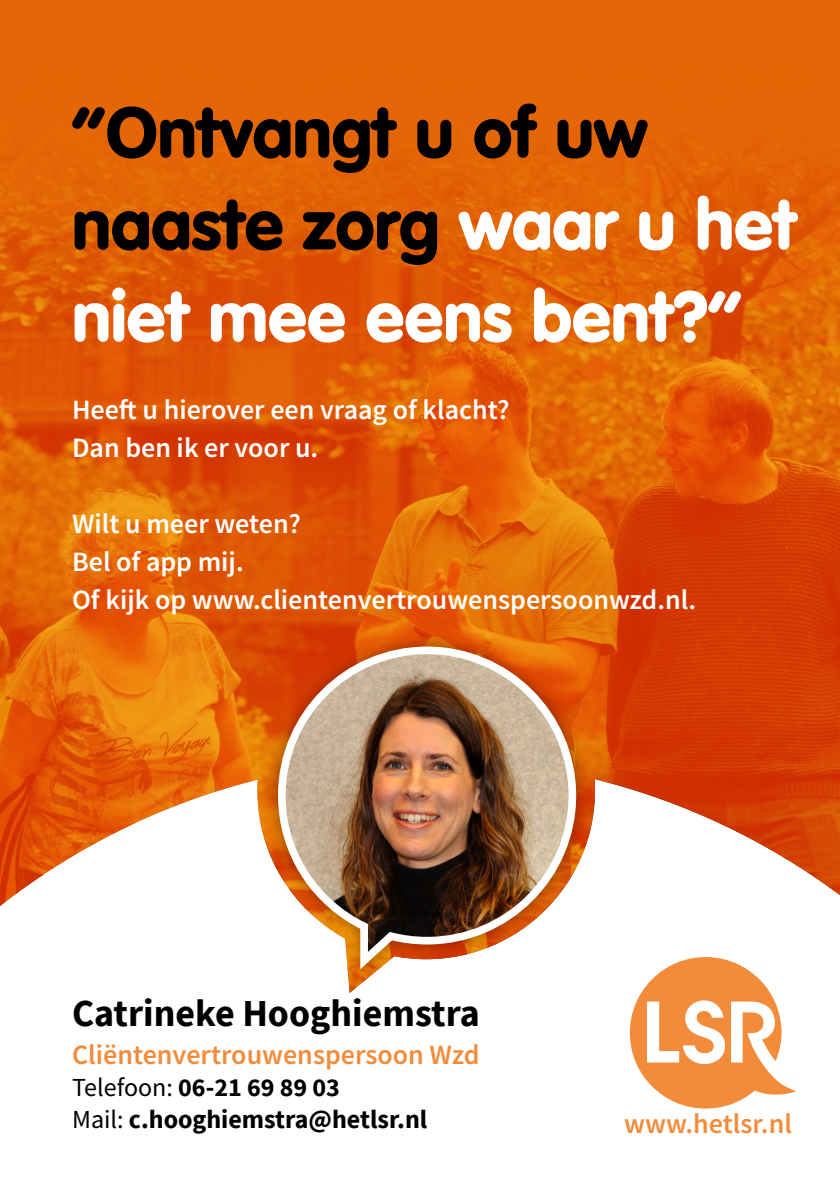
<style>
.page{position:relative;width:840px;height:1191px;background:#fff}
.page>*{position:absolute;margin:0;border:0;box-sizing:border-box;transform-origin:0 0}
.t1{font:900 70px/92px "VAG Rounded Std";color:#fff}
.t2{font:700 38px "Source Sans Pro";color:#000}
.t3{font:600 28px/38px "Source Sans Pro";color:#fff}
.t4{font:600 28px "Source Sans Pro";color:#f28c3b}
.t5{font:700 26px/32px "Source Sans Pro";color:#000}
.s1{color:#000}
.s2{font-weight:400}
</style>
<div class="page">
<div style="left:0;top:0;width:839px;height:67px;background:#e56606"></div>
<img style="left:0;top:67px;width:839px;height:926px">
<div style="left:263px;top:632px;width:327px;height:349px;background:#000;opacity:.35"></div>
<img style="left:274px;top:642px;width:305px;height:336px">
<svg style="left:629px;top:957px;width:166px;height:151px"></svg>
<h1 class="t1" style="left:72px;top:89px;width:725px"><span class="s1">“Ontvangt u of uw naaste zorg</span> waar u het niet mee eens bent?”</h1>
<p class="t3" style="left:72px;top:391px;width:438px">Heeft u hierover een vraag of klacht?<br>Dan ben ik er voor u.</p>
<p class="t3" style="left:72px;top:505px;width:625px">Wilt u meer weten?<br>Bel of app mij.<br>Of kijk op www.clientenvertrouwenspersoonwzd.nl.</p>
<h2 class="t2" style="left:72px;top:987px;width:409px">Catrineke Hooghiemstra</h2>
<p class="t4" style="left:72px;top:1036px;width:409px">Cliëntenvertrouwenspersoon Wzd</p>
<p class="t5" style="left:72px;top:1070px;width:356px"><span class="s2">Telefoon:</span> 06-21 69 89 03<br><span class="s2">Mail:</span> c.hooghiemstra@hetlsr.nl</p>
<p class="t4" style="left:624px;top:1105px;width:169px">www.hetlsr.nl</p>
</div>
